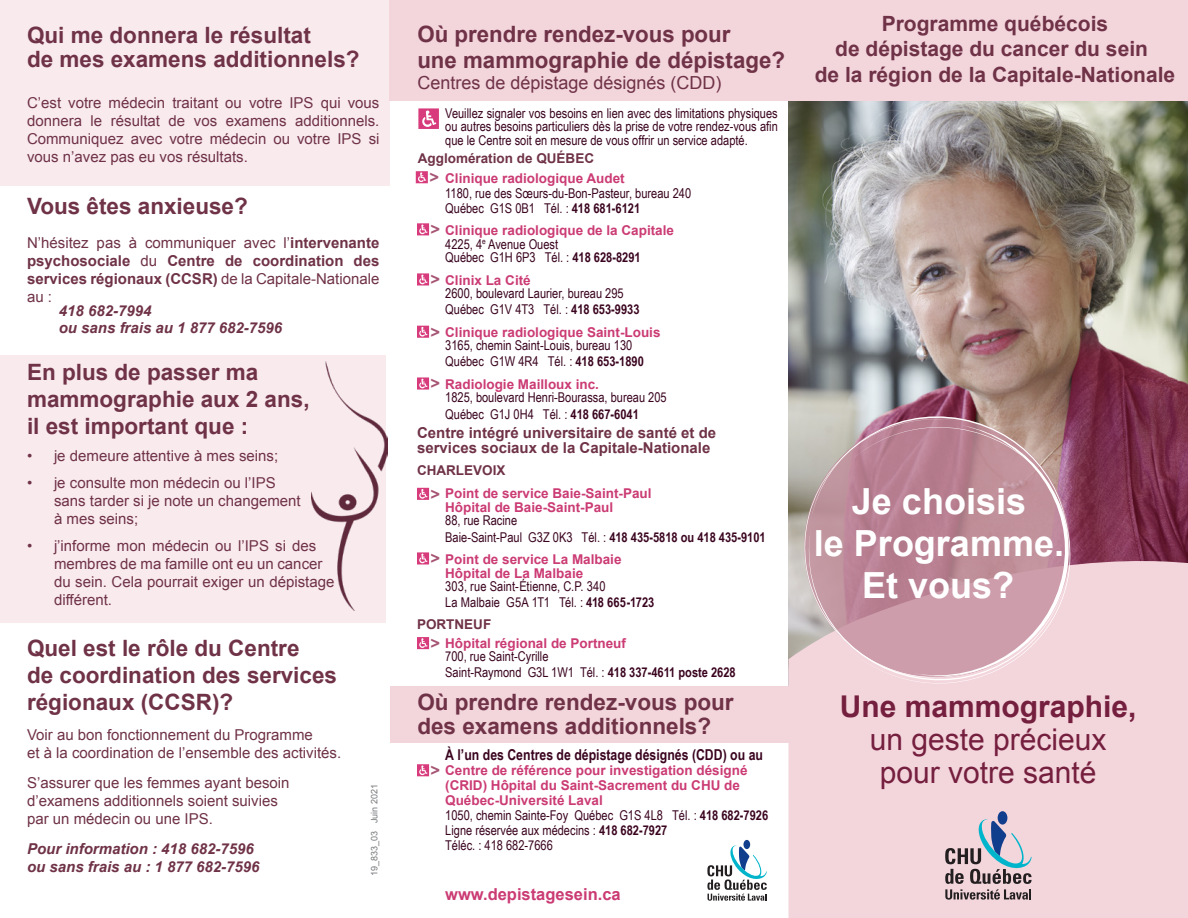
<style>
.page{position:relative;width:1188px;height:918px;background:#fff}
.page>*{position:absolute;margin:0;border:0;box-sizing:border-box;transform-origin:0 0}
.t1{font:700 36px "Arial";color:#fff}
.t2{font:30px/33px "Arial";color:#751f3e;text-align:center}
.t3{font:700 30px "Arial";color:#751f3e}
.t4{font:700 22.5px/27px "Arial";color:#6f3247}
.t5{font:700 21px/25.2px "Arial";color:#6f3247;text-align:center}
.t6{font:18px "Arial";color:#6f3247}
.t7{font:700 16.5px "Arial";color:#cb3b74}
.t8{font:700 16.5px "Arial";color:#a65473}
.t9{font:15px/18px "Arial";color:#6f3247}
.t10{font:700 15px/18px "Arial";color:#6f3247;text-align:justify}
.t11{font:italic 700 15px/16.5px "Arial";color:#6f3247}
.t12{font:700 15px "Arial Narrow";color:#3a041f}
.t13{font:13.5px/13.5px "Arial Narrow";color:#3a041f;text-align:justify}
.t14{font:700 13.5px/15px "Arial";color:#cb3b74}
.t15{font:700 13.5px "Arial";color:#6f3247}
.t16{font:9px "Arial";color:#787a7d}
.s1{font-weight:400}
.s2{font-weight:700}
</style>
<div class="page">
<div style="left:0;top:356px;width:385px;height:267px;background:#f9eaee"></div>
<img style="left:788px;top:100px;width:400px;height:439px">
<div style="left:788px;top:539px;width:400px;height:379px;background:#f3d5dc"></div>
<div style="left:0;top:0;width:390px;height:185px;background:#f9eaee"></div>
<div style="left:390px;top:0;width:403px;height:100px;background:#f3d5dc"></div>
<div style="left:390px;top:686px;width:399px;height:56px;background:#f3d5dc"></div>
<div style="left:793px;top:0;width:395px;height:100px;background:#f3d5dc"></div>
<svg style="left:798px;top:406px;width:281px;height:285px;background:#c2a0a7"></svg>
<svg style="left:804px;top:419px;width:260px;height:259px;background:#c6abae"></svg>
<svg style="left:843px;top:427px;width:227px;height:257px;background:#c697a4"></svg>
<svg style="left:416px;top:171px;width:12px;height:12px"></svg>
<img style="left:312px;top:361px;width:76px;height:249px">
<svg style="left:417px;top:223px;width:12px;height:12px"></svg>
<svg style="left:418px;top:108px;width:21px;height:21px"></svg>
<svg style="left:417px;top:273px;width:12px;height:12px"></svg>
<svg style="left:417px;top:326px;width:12px;height:12px"></svg>
<svg style="left:417px;top:377px;width:12px;height:13px"></svg>
<svg style="left:417px;top:488px;width:12px;height:12px"></svg>
<svg style="left:417px;top:552px;width:12px;height:12px"></svg>
<svg style="left:417px;top:637px;width:12px;height:12px"></svg>
<svg style="left:417px;top:764px;width:12px;height:12px"></svg>
<div style="left:998px;top:811px;width:9px;height:14px;background:#103d8c;border-radius:50%"></div>
<svg style="left:945px;top:819px;width:87px;height:81px;background:#b4aab5"></svg>
<div style="left:743px;top:840px;width:7px;height:9px;background:#103d8c;border-radius:50%"></div>
<svg style="left:707px;top:845px;width:60px;height:56px"></svg>
<p class="t4" style="left:27px;top:24px;width:334px;line-height:24px">Qui me donnera le résultat<br>de mes examens additionnels?</p>
<p class="t9" style="left:27px;top:93px;width:354px;text-align:justify">C’est votre médecin traitant ou votre IPS qui vous donnera le résultat de vos examens additionnels.<br>Communiquez avec votre médecin ou votre IPS si vous n’avez pas eu vos résultats.</p>
<p class="t4" style="left:27px;top:193px;width:222px">Vous êtes anxieuse?</p>
<p class="t10" style="left:27px;top:235px;width:354px"><span class="s1">N’hésitez pas à communiquer avec l’</span>intervenante psychosociale <span class="s1">du</span> Centre de coordination des services régionaux (CCSR) <span class="s1">de la Capitale-Nationale au :</span></p>
<p class="t11" style="left:59px;top:303px;width:225px">418 682-7994<br>ou sans frais au 1 877 682-7596</p>
<p class="t4" style="left:27px;top:360px;width:284px">En plus de passer ma mammographie aux 2 ans,</p>
<p class="t4" style="left:27px;top:414px;width:223px">il est important que :</p>
<p class="t9" style="left:27px;top:447px;width:253px">• je demeure attentive à mes seins;</p>
<p class="t9" style="left:54px;top:474px;width:248px;text-indent:-27px">• je consulte mon médecin ou l’IPS sans tarder si je note un changement à mes seins;</p>
<p class="t9" style="left:54px;top:537px;width:282px;text-indent:-27px">• j’informe mon médecin ou l’IPS si des membres de ma famille ont eu un cancer du sein. Cela pourrait exiger un dépistage différent.</p>
<p class="t4" style="left:27px;top:636px;width:312px">Quel est le rôle du Centre<br>de coordination des services régionaux (CCSR)?</p>
<p class="t9" style="left:27px;top:726px;width:316px">Voir au bon fonctionnement du Programme<br>et à la coordination de l’ensemble des activités.</p>
<p class="t9" style="left:27px;top:774px;width:264px">S’assurer que les femmes ayant besoin d’examens additionnels soient suivies par un médecin ou une IPS.</p>
<p class="t11" style="left:27px;top:841px;width:228px">Pour information : 418 682-7596</p>
<p class="t11" style="left:27px;top:859px;width:234px">ou sans frais au : 1 877 682-7596</p>
<p class="t16" style="left:368px;top:876px;width:93px;rotate:-90deg">19_833_03 Juin 2021</p>
<p class="t4" style="left:417px;top:22px;width:369px;line-height:25.5px">Où prendre rendez-vous pour<br>une mammographie de dépistage?</p>
<p class="t6" style="left:417px;top:71px;width:306px">Centres de dépistage désignés (CDD)</p>
<p class="t13" style="left:445px;top:106px;width:334px">Veuillez signaler vos besoins en lien avec des limitations physiques ou autres besoins particuliers dès la prise de votre rendez-vous afin que le Centre soit en mesure de vous offrir un service adapté.</p>
<p class="t15" style="left:418px;top:149px;width:178px">Agglomération de QUÉBEC</p>
<p class="t8" style="left:429px;top:167px;width:11px">&gt;</p>
<p class="t14" style="left:445px;top:171px;width:181px">Clinique radiologique Audet</p>
<p class="t13" style="left:445px;top:186px;width:247px">1180, rue des Sœurs-du-Bon-Pasteur, bureau 240</p>
<p class="t13" style="left:445px;top:201px;width:196px">Québec G1S 0B1 Tél. : <span class="s2">418 681-6121</span></p>
<p class="t14" style="left:445px;top:223px;width:230px">Clinique radiologique de la Capitale</p>
<p class="t13" style="left:445px;top:237px;width:114px">4225, 4<sup>e</sup> Avenue Ouest</p>
<p class="t13" style="left:445px;top:250px;width:197px">Québec G1H 6P3 Tél. : <span class="s2">418 628-8291</span></p>
<p class="t14" style="left:445px;top:273px;width:87px">Clinix La Cité</p>
<p class="t13" style="left:445px;top:286px;width:180px">2600, boulevard Laurier, bureau 295</p>
<p class="t13" style="left:445px;top:302px;width:196px">Québec G1V 4T3 Tél. : <span class="s2">418 653-9933</span></p>
<p class="t14" style="left:445px;top:325px;width:217px">Clinique radiologique Saint-Louis</p>
<p class="t13" style="left:445px;top:338px;width:189px">3165, chemin Saint-Louis, bureau 130</p>
<p class="t13" style="left:445px;top:354px;width:200px">Québec G1W 4R4 Tél. : <span class="s2">418 653-1890</span></p>
<p class="t14" style="left:445px;top:377px;width:155px">Radiologie Mailloux inc.</p>
<p class="t13" style="left:445px;top:390px;width:223px">1825, boulevard Henri-Bourassa, bureau 205</p>
<p class="t13" style="left:445px;top:407px;width:195px">Québec G1J 0H4 Tél. : <span class="s2">418 667-6041</span></p>
<p class="t8" style="left:431px;top:219px;width:11px">&gt;</p>
<p class="t8" style="left:431px;top:269px;width:11px">&gt;</p>
<p class="t8" style="left:431px;top:321px;width:11px">&gt;</p>
<p class="t8" style="left:431px;top:373px;width:11px">&gt;</p>
<p class="t10" style="left:417px;top:426px;width:301px;line-height:15px">Centre intégré universitaire de santé et de services sociaux de la Capitale-Nationale</p>
<p class="t15" style="left:417px;top:461px;width:90px">CHARLEVOIX</p>
<p class="t14" style="left:445px;top:487px;width:208px">Point de service Baie-Saint-Paul</p>
<p class="t14" style="left:445px;top:500px;width:170px">Hôpital de Baie-Saint-Paul</p>
<p class="t13" style="left:445px;top:513px;width:73px">88, rue Racine</p>
<p class="t13" style="left:445px;top:530px;width:322px">Baie-Saint-Paul G3Z 0K3 Tél. : <span class="s2">418 435-5818 ou 418 435-9101</span></p>
<p class="t14" style="left:445px;top:552px;width:178px">Point de service La Malbaie</p>
<p class="t14" style="left:445px;top:566px;width:140px">Hôpital de La Malbaie</p>
<p class="t13" style="left:445px;top:579px;width:162px">303, rue Saint-Étienne, C.P. 340</p>
<p class="t13" style="left:445px;top:595px;width:211px">La Malbaie G5A 1T1 Tél. : <span class="s2">418 665-1723</span></p>
<p class="t14" style="left:445px;top:636px;width:182px">Hôpital régional de Portneuf</p>
<p class="t13" style="left:445px;top:649px;width:105px">700, rue Saint-Cyrille</p>
<p class="t13" style="left:445px;top:665px;width:292px">Saint-Raymond G3L 1W1 Tél. : <span class="s2">418 337-4611 poste 2628</span></p>
<p class="t8" style="left:431px;top:483px;width:11px">&gt;</p>
<p class="t8" style="left:431px;top:548px;width:11px">&gt;</p>
<p class="t15" style="left:417px;top:616px;width:76px">PORTNEUF</p>
<p class="t8" style="left:431px;top:632px;width:11px">&gt;</p>
<p class="t4" style="left:417px;top:691px;width:318px;line-height:24px">Où prendre rendez-vous pour des examens additionnels?</p>
<p class="t12" style="left:445px;top:743px;width:319px">À l’un des Centres de dépistage désignés (CDD) ou au</p>
<p class="t14" style="left:445px;top:763px;width:304px">Centre de référence pour investigation désigné (CRID) Hôpital du Saint-Sacrement du CHU de<br>Québec-Université Laval</p>
<p class="t13" style="left:445px;top:808px;width:324px">1050, chemin Sainte-Foy Québec G1S 4L8 Tél. : <span class="s2">418 682-7926</span></p>
<p class="t13" style="left:445px;top:823px;width:224px">Ligne réservée aux médecins : <span class="s2">418 682-7927</span></p>
<p class="t13" style="left:445px;top:838px;width:109px">Téléc. : 418 682-7666</p>
<p class="t8" style="left:431px;top:760px;width:11px">&gt;</p>
<p class="t7" style="left:445px;top:883px;width:177px">www.depistagesein.ca</p>
<p class="t5" style="left:835px;top:12px;width:314px">Programme québécois<br>de dépistage du cancer du sein</p>
<p class="t5" style="left:815px;top:62px;width:362px">de la région de la Capitale-Nationale</p>
<p class="t1" style="left:852px;top:478px;width:176px">Je choisis</p>
<p class="t1" style="left:814px;top:520px;width:252px">le Programme.</p>
<p class="t1" style="left:862px;top:562px;width:154px">Et vous?</p>
<p class="t3" style="left:840px;top:687px;width:298px">Une mammographie,</p>
<p class="t2" style="left:870px;top:723px;width:238px">un geste précieux pour votre santé</p>
</div>
